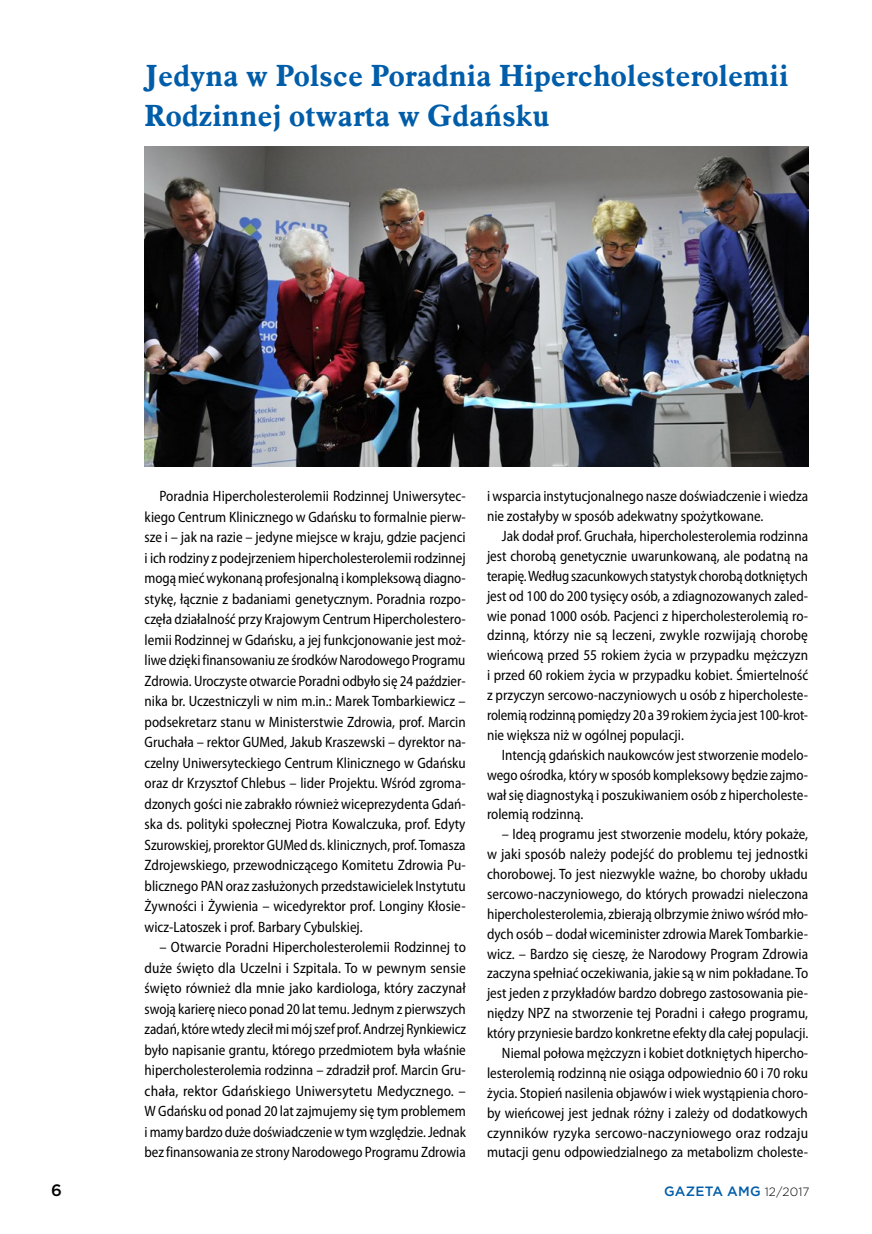
<style>
.page{position:relative;width:872px;height:1234px;background:#fff}
.page>*{position:absolute;margin:0;border:0;box-sizing:border-box;transform-origin:0 0}
.t1{font:700 30px/40.5px "Aldine 721 EU";letter-spacing:.005em;color:#005da9}
.t2{font:500 16.5px "Gotham";color:#000}
.t3{font:semi-condensed 15px/19.8px "Myriad Pro";color:#000;text-align:justify;scale:.96 1}
.t4{font:semi-condensed 15px/20.5px "Myriad Pro";color:#000;text-align:justify}
.t5{font:500 13.5px "Gotham";letter-spacing:.015em;color:#005da9}
.s1{font-weight:300;font-size:12px;color:#000}
</style>
<div class="page">
<img style="left:145px;top:147px;width:663px;height:319px">
<h1 class="t1" style="left:145px;top:55px;width:645px">Jedyna w Polsce Poradnia Hipercholesterolemii<br>Rodzinnej otwarta w Gdańsku</h1>
<p class="t3" style="left:145px;top:485px;width:336px;line-height:20.5px;text-indent:15px">Poradnia Hipercholesterolemii Rodzinnej Uniwersytec&shy;kiego Centrum Klinicznego w Gdańsku to formalnie pierw&shy;sze i – jak na razie – jedyne miejsce w kraju, gdzie pacjenci i ich rodziny z podejrzeniem hipercholesterolemii rodzinnej mogą mieć wykonaną profesjonalną i kompleksową diagno&shy;stykę, łącznie z badaniami genetycznym. Poradnia rozpo&shy;częła działalność przy Krajowym Centrum Hipercholestero&shy;lemii Rodzinnej w Gdańsku, a jej funkcjonowanie jest moż&shy;liwe dzięki finansowaniu ze środków Narodowego Programu Zdrowia. Uroczyste otwarcie Poradni odbyło się 24 paździer&shy;nika br. Uczestniczyli w nim m.in.: Marek Tombarkiewicz – podsekretarz stanu w Ministerstwie Zdrowia, prof. Marcin Gruchała – rektor GUMed, Jakub Kraszewski – dyrektor na&shy;czelny Uniwersyteckiego Centrum Klinicznego w Gdańsku oraz dr Krzysztof Chlebus – lider Projektu. Wśród zgroma&shy;dzonych gości nie zabrakło również wiceprezydenta Gdań&shy;ska ds. polityki społecznej Piotra Kowalczuka, prof. Edyty Szurowskiej, prorektor GUMed ds. klinicznych, prof. Tomasza Zdrojewskiego, przewodniczącego Komitetu Zdrowia Pu&shy;blicznego PAN oraz zasłużonych przedstawicielek Instytutu Żywności i Żywienia – wicedyrektor prof. Longiny Kłosie&shy;wicz-Latoszek i prof. Barbary Cybulskiej.</p>
<p class="t4" style="left:145px;top:936px;width:323px;text-indent:15px">– Otwarcie Poradni Hipercholesterolemii Rodzinnej to duże święto dla Uczelni i Szpitala. To w pewnym sensie święto również dla mnie jako kardiologa, który zaczynał swoją karierę nieco ponad 20 lat temu. Jednym z pierwszych zadań, które wtedy zlecił mi mój szef prof. Andrzej Rynkiewicz było napisanie grantu, którego przedmiotem była właśnie hipercholesterolemia rodzinna – zdradził prof. Marcin Gru&shy;chała, rektor Gdańskiego Uniwersytetu Medycznego. – W Gdańsku od ponad 20 lat zajmujemy się tym problemem i mamy bardzo duże doświadczenie w tym względzie. Jednak bez finansowania ze strony Narodowego Programu Zdrowia</p>
<p class="t3" style="left:487px;top:486px;width:336px">i wsparcia instytucjonalnego nasze doświadczenie i wiedza nie zostałyby w sposób adekwatny spożytkowane.</p>
<p class="t3" style="left:487px;top:526px;width:336px;text-indent:15px">Jak dodał prof. Gruchała, hipercholesterolemia rodzinna jest chorobą genetycznie uwarunkowaną, ale podatną na terapię. Według szacunkowych statystyk chorobą dotkniętych jest od 100 do 200 tysięcy osób, a zdiagnozowanych zaled&shy;wie ponad 1000 osób. Pacjenci z hipercholesterolemią ro&shy;dzinną, którzy nie są leczeni, zwykle rozwijają chorobę wieńcową przed 55 rokiem życia w przypadku mężczyzn i przed 60 rokiem życia w przypadku kobiet. Śmiertelność z przyczyn sercowo-naczyniowych u osób z hipercholeste&shy;rolemią rodzinną pomiędzy 20 a 39 rokiem życia jest 100-krot&shy;nie większa niż w ogólnej populacji.</p>
<p class="t3" style="left:487px;top:744px;width:336px;text-indent:15px">Intencją gdańskich naukowców jest stworzenie modelo&shy;wego ośrodka, który w sposób kompleksowy będzie zajmo&shy;wał się diagnostyką i poszukiwaniem osób z hipercholeste&shy;rolemią rodzinną.</p>
<p class="t3" style="left:487px;top:824px;width:336px;text-align:right">– Ideą programu jest stworzenie modelu, który pokaże,<br>w jaki sposób należy podejść do problemu tej jednostki chorobowej. To jest niezwykle ważne, bo choroby układu sercowo-naczyniowego, do których prowadzi nieleczona hipercholesterolemia, zbierają olbrzymie żniwo wśród mło&shy;dych osób – dodał wiceminister zdrowia Marek Tombarkie&shy;wicz. – Bardzo się cieszę, że Narodowy Program Zdrowia zaczyna spełniać oczekiwania, jakie są w nim pokładane. To jest jeden z przykładów bardzo dobrego zastosowania pie&shy;niędzy NPZ na stworzenie tej Poradni i całego programu, który przyniesie bardzo konkretne efekty dla całej populacji.<br>Niemal połowa mężczyzn i kobiet dotkniętych hipercho&shy;lesterolemią rodzinną nie osiąga odpowiednio 60 i 70 roku życia. Stopień nasilenia objawów i wiek wystąpienia choro&shy;by wieńcowej jest jednak różny i zależy od dodatkowych czynników ryzyka sercowo-naczyniowego oraz rodzaju mutacji genu odpowiedzialnego za metabolizm choleste-</p>
<p class="t2" style="left:51px;top:1179px;width:12px">6</p>
<p class="t5" style="left:664px;top:1182px;width:147px">GAZETA AMG <span class="s1">12/2017</span></p>
</div>
